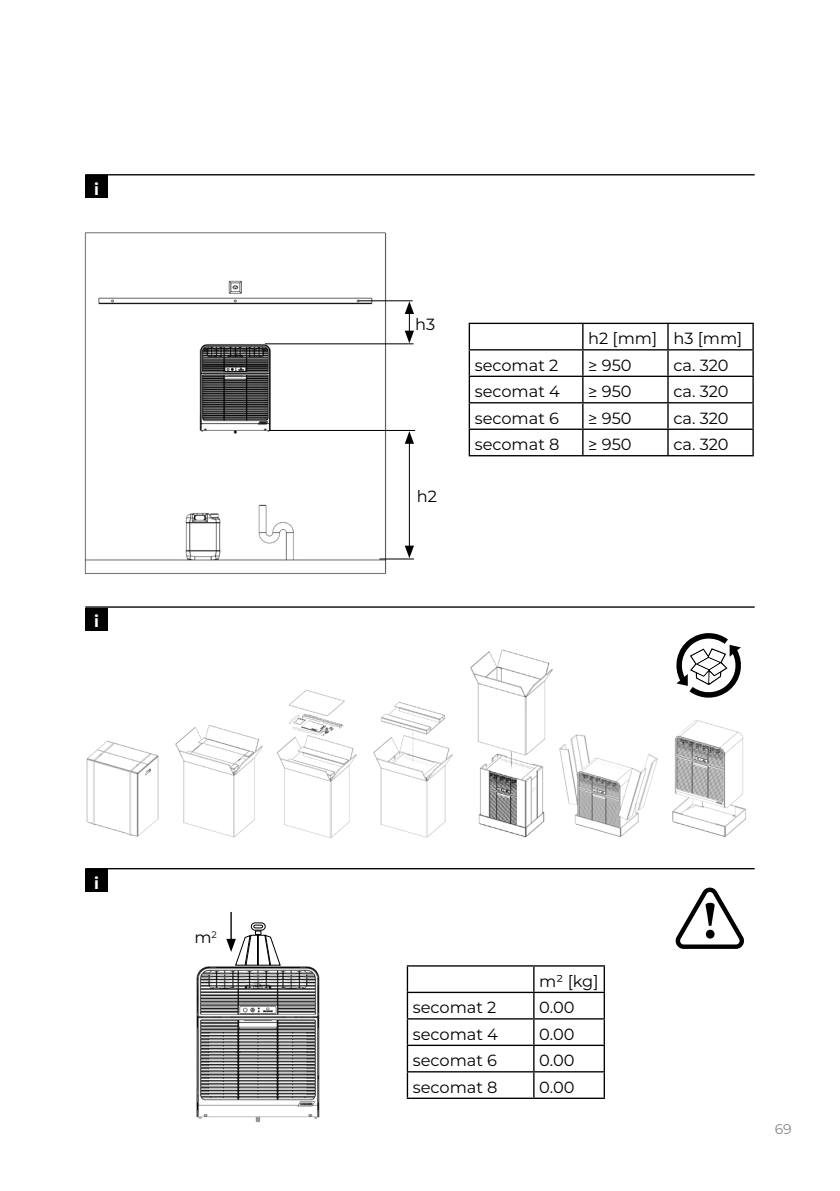
<style>
.page{position:relative;width:840px;height:1191px;background:#fff}
.page>*{position:absolute;margin:0;border:0;box-sizing:border-box;transform-origin:0 0}
.t1{font:16.2px "Montserrat";color:#000}
.t2{font:700 16.2px "Montserrat";color:#fff}
.t3{font:14px "Montserrat";color:#868786}
</style>
<div class="page">
<hr style="left:468px;top:323px;width:114px;height:1px;background:#000">
<hr style="left:582px;top:323px;width:85px;height:1px;background:#000">
<hr style="left:667px;top:323px;width:86px;height:1px;background:#000">
<hr style="left:468px;top:349px;width:114px;height:1px;background:#000">
<hr style="left:582px;top:349px;width:85px;height:1px;background:#000">
<hr style="left:667px;top:349px;width:86px;height:1px;background:#000">
<hr style="left:468px;top:375px;width:114px;height:2px;background:#000">
<hr style="left:582px;top:375px;width:85px;height:2px;background:#000">
<hr style="left:667px;top:375px;width:86px;height:2px;background:#000">
<hr style="left:468px;top:402px;width:114px;height:1px;background:#000">
<hr style="left:582px;top:402px;width:85px;height:1px;background:#000">
<hr style="left:667px;top:402px;width:86px;height:1px;background:#000">
<hr style="left:468px;top:428px;width:114px;height:2px;background:#000">
<hr style="left:582px;top:428px;width:85px;height:2px;background:#000">
<svg style="left:582px;top:324px;width:1px;height:131px"></svg>
<hr style="left:667px;top:428px;width:86px;height:2px;background:#000">
<svg style="left:667px;top:324px;width:1px;height:131px"></svg>
<svg style="left:752px;top:324px;width:1px;height:131px"></svg>
<hr style="left:468px;top:455px;width:114px;height:1px;background:#000">
<hr style="left:582px;top:455px;width:85px;height:1px;background:#000">
<hr style="left:667px;top:455px;width:86px;height:1px;background:#000">
<img style="left:84px;top:232px;width:464px;height:342px">
<hr style="left:269px;top:430px;width:146px;height:1px;background:#000">
<hr style="left:379px;top:558px;width:35px;height:1px;background:#000">
<hr style="left:408px;top:440px;width:1px;height:109px;background:#000">
<svg style="left:404px;top:431px;width:10px;height:13px"></svg>
<svg style="left:404px;top:545px;width:10px;height:13px"></svg>
<hr style="left:265px;top:343px;width:148px;height:1px;background:#000">
<hr style="left:358px;top:300px;width:54px;height:1px;background:#000">
<svg style="left:404px;top:301px;width:10px;height:42px"></svg>
<img style="left:86px;top:740px;width:73px;height:97px">
<img style="left:175px;top:725px;width:88px;height:113px">
<img style="left:276px;top:690px;width:81px;height:148px">
<img style="left:373px;top:702px;width:80px;height:136px">
<img style="left:470px;top:649px;width:83px;height:189px">
<img style="left:559px;top:734px;width:99px;height:103px">
<img style="left:672px;top:720px;width:74px;height:117px">
<svg style="left:676px;top:633px;width:65px;height:65px"></svg>
<hr style="left:406px;top:965px;width:127px;height:1px;background:#000">
<hr style="left:533px;top:965px;width:71px;height:1px;background:#000">
<hr style="left:406px;top:991px;width:127px;height:2px;background:#000">
<hr style="left:533px;top:991px;width:71px;height:2px;background:#000">
<hr style="left:406px;top:1018px;width:127px;height:1px;background:#000">
<hr style="left:533px;top:1018px;width:71px;height:1px;background:#000">
<hr style="left:406px;top:1044px;width:127px;height:2px;background:#000">
<hr style="left:533px;top:1044px;width:71px;height:2px;background:#000">
<hr style="left:406px;top:1071px;width:127px;height:1px;background:#000">
<hr style="left:533px;top:1071px;width:71px;height:1px;background:#000">
<svg style="left:533px;top:966px;width:1px;height:131px"></svg>
<svg style="left:603px;top:966px;width:1px;height:131px"></svg>
<hr style="left:406px;top:1097px;width:127px;height:2px;background:#000">
<hr style="left:533px;top:1097px;width:71px;height:2px;background:#000">
<svg style="left:675px;top:887px;width:68px;height:62px"></svg>
<img style="left:196px;top:911px;width:232px;height:212px">
<div style="left:251px;top:922px;width:14px;height:8px;border:1px solid #000;border-radius:4px"></div>
<div style="left:253px;top:924px;width:10px;height:4px;border:1px solid #000;border-radius:2px"></div>
<hr style="left:230px;top:912px;width:2px;height:30px;background:#000">
<svg style="left:226px;top:930px;width:55px;height:36px"></svg>
<div style="left:85px;top:175px;width:23px;height:23px;background:#000"></div>
<hr style="left:85px;top:174px;width:669px;height:1px;background:#000">
<div style="left:85px;top:869px;width:23px;height:23px;background:#000"></div>
<hr style="left:85px;top:868px;width:669px;height:1px;background:#000">
<div style="left:85px;top:607px;width:23px;height:23px;background:#000"></div>
<hr style="left:85px;top:606px;width:669px;height:1px;background:#000">
<p class="t2" style="left:94px;top:177px;width:6px">i</p>
<p class="t2" style="left:94px;top:609px;width:6px">i</p>
<p class="t2" style="left:94px;top:871px;width:6px">i</p>
<p class="t1" style="left:194px;top:926px;width:24px">m<sup>2</sup></p>
<p class="t1" style="left:415px;top:313px;width:22px">h3</p>
<p class="t1" style="left:416px;top:485px;width:22px">h2</p>
<p class="t1" style="left:588px;top:327px;width:156px">h2 [mm] h3 [mm]</p>
<p class="t1" style="left:474px;top:354px;width:85px">secomat 2</p>
<p class="t1" style="left:588px;top:354px;width:45px">≥ 950</p>
<p class="t1" style="left:673px;top:354px;width:57px">ca. 320</p>
<p class="t1" style="left:474px;top:380px;width:87px">secomat 4</p>
<p class="t1" style="left:588px;top:380px;width:45px">≥ 950</p>
<p class="t1" style="left:673px;top:380px;width:57px">ca. 320</p>
<p class="t1" style="left:474px;top:407px;width:86px">secomat 6</p>
<p class="t1" style="left:588px;top:407px;width:45px">≥ 950</p>
<p class="t1" style="left:673px;top:407px;width:57px">ca. 320</p>
<p class="t1" style="left:474px;top:433px;width:86px">secomat 8</p>
<p class="t1" style="left:588px;top:433px;width:45px">≥ 950</p>
<p class="t1" style="left:673px;top:433px;width:57px">ca. 320</p>
<p class="t1" style="left:539px;top:970px;width:61px">m² [kg]</p>
<p class="t1" style="left:412px;top:996px;width:85px">secomat 2</p>
<p class="t1" style="left:539px;top:996px;width:37px">0.00</p>
<p class="t1" style="left:412px;top:1023px;width:87px">secomat 4</p>
<p class="t1" style="left:539px;top:1023px;width:37px">0.00</p>
<p class="t1" style="left:412px;top:1049px;width:86px">secomat 6</p>
<p class="t1" style="left:539px;top:1049px;width:37px">0.00</p>
<p class="t1" style="left:412px;top:1076px;width:86px">secomat 8</p>
<p class="t1" style="left:539px;top:1076px;width:37px">0.00</p>
<p class="t3" style="left:774px;top:1119px;width:19px">69</p>
</div>
